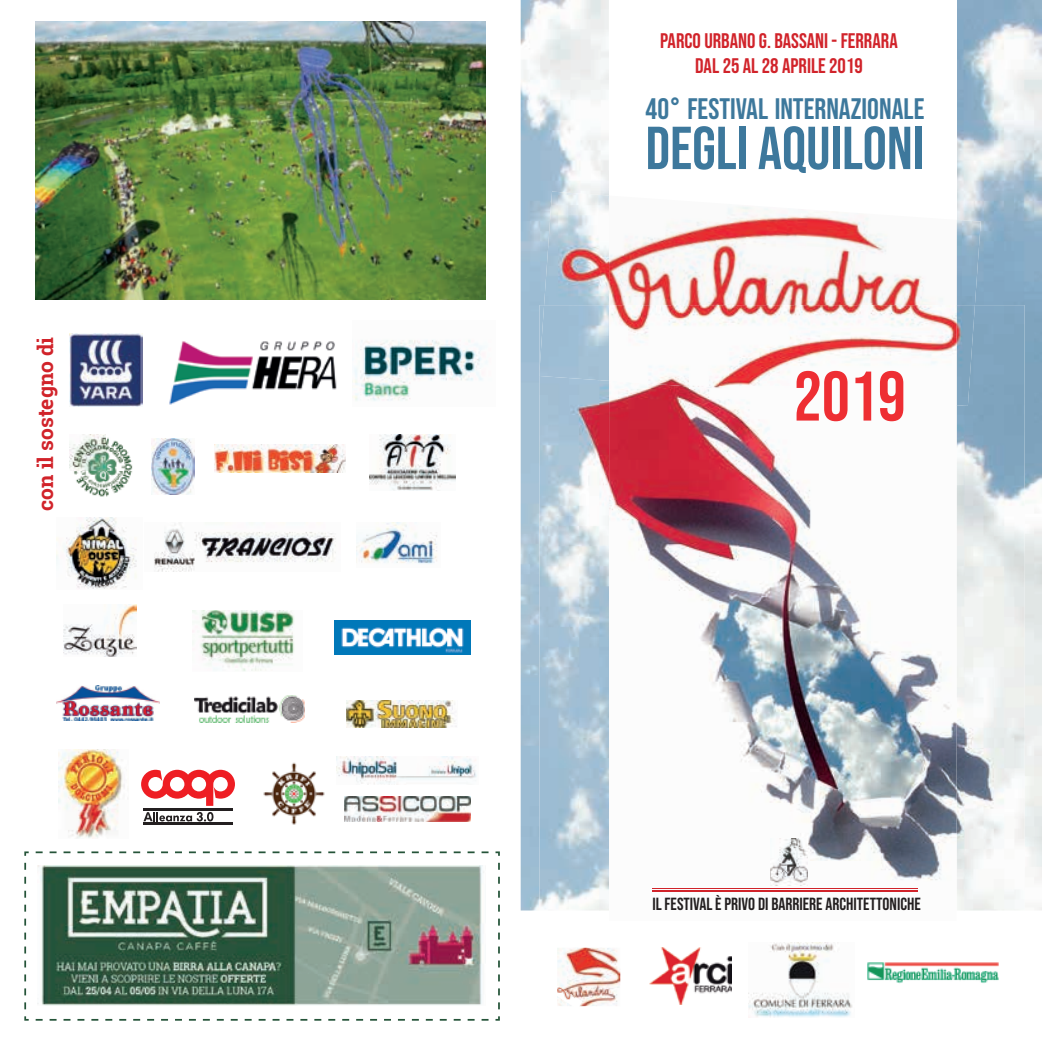
<style>
.page{position:relative;width:1042px;height:1042px;background:#fff}
.page>*{position:absolute;margin:0;border:0;box-sizing:border-box;transform-origin:0 0}
.t1{font:70px "Bebas Neue";color:#ee2e33}
.t2{font:60.55px "Bebas Neue";color:#3d789c}
.t3{font:29.57px "Bebas Neue";color:#3d789c}
.t4{font:21px/25.2px "Bebas Neue";color:#d1232a;text-align:center}
.t5{font:700 21px "Roboto Slab";color:#d1232a}
.t6{font:17.5px "Bebas Neue";color:#231f20}
</style>
<div class="page">
<img style="left:521px;top:0;width:521px;height:910px">
<div style="left:609px;top:0;width:347px;height:921px;background:#fff"></div>
<img style="left:539px;top:406px;width:60px;height:504px">
<img style="left:964px;top:305px;width:60px;height:605px">
<img style="left:599px;top:406px;width:10px;height:504px">
<img style="left:956px;top:406px;width:8px;height:504px">
<img style="left:609px;top:406px;width:347px;height:480px">
<img style="left:539px;top:192px;width:442px;height:184px">
<img style="left:609px;top:196px;width:347px;height:109px">
<img style="left:539px;top:305px;width:436px;height:101px">
<img style="left:579px;top:947px;width:41px;height:59px">
<img style="left:650px;top:947px;width:82px;height:58px">
<img style="left:867px;top:962px;width:132px;height:22px">
<img style="left:770px;top:839px;width:37px;height:46px">
<hr style="left:652px;top:888px;width:266px;height:1px;background:#d1232a">
<hr style="left:652px;top:890px;width:266px;height:1px;background:#d1232a">
<hr style="left:652px;top:891px;width:266px;height:1px;background:#d1232a">
<img style="left:36px;top:21px;width:449px;height:278px">
<img style="left:263px;top:762px;width:62px;height:63px">
<img style="left:370px;top:434px;width:85px;height:56px">
<img style="left:352px;top:340px;width:135px;height:61px">
<img style="left:56px;top:517px;width:81px;height:72px">
<img style="left:345px;top:796px;width:125px;height:25px">
<img style="left:215px;top:444px;width:131px;height:28px">
<img style="left:169px;top:341px;width:168px;height:64px">
<img style="left:70px;top:333px;width:73px;height:73px">
<img style="left:70px;top:434px;width:63px;height:63px">
<img style="left:357px;top:523px;width:80px;height:41px">
<img style="left:64px;top:604px;width:73px;height:52px">
<img style="left:154px;top:523px;width:182px;height:49px">
<img style="left:334px;top:621px;width:137px;height:34px">
<img style="left:192px;top:611px;width:102px;height:60px">
<img style="left:748px;top:942px;width:105px;height:75px">
<img style="left:57px;top:685px;width:102px;height:36px">
<img style="left:336px;top:756px;width:141px;height:28px">
<img style="left:151px;top:438px;width:44px;height:56px">
<svg style="left:520px;top:834px;width:59px;height:151px"></svg>
<img style="left:557px;top:985px;width:25px;height:21px">
<img style="left:346px;top:700px;width:111px;height:27px">
<img style="left:195px;top:695px;width:110px;height:27px">
<img style="left:59px;top:749px;width:66px;height:84px">
<hr style="left:143px;top:823px;width:90px;height:2px;background:#231f20">
<hr style="left:143px;top:808px;width:90px;height:2px;background:#231f20">
<svg style="left:141px;top:770px;width:94px;height:36px"></svg>
<svg style="left:143px;top:812px;width:70px;height:9px"></svg>
<svg style="left:24px;top:851px;width:476px;height:169px"></svg>
<p class="t5" style="left:31px;top:511px;width:175px;rotate:-90deg">con il sostegno di</p>
<p class="t4" style="left:660px;top:28px;width:239px">PARCO URBANO G. BASSANI - FERRARA<br>DAL 25 AL 28 APRILE 2019</p>
<h3 class="t3" style="left:645px;top:92px;width:280px">40° FESTIVAL INTERNAZIONALE</h3>
<h2 class="t2" style="left:645px;top:114px;width:280px">DEGLI AQUILONI</h2>
<h1 class="t1" style="left:794px;top:357px;width:113px">2019</h1>
<p class="t6" style="left:652px;top:894px;width:270px">IL FESTIVAL È PRIVO DI BARRIERE ARCHITETTONICHE</p>
</div>
